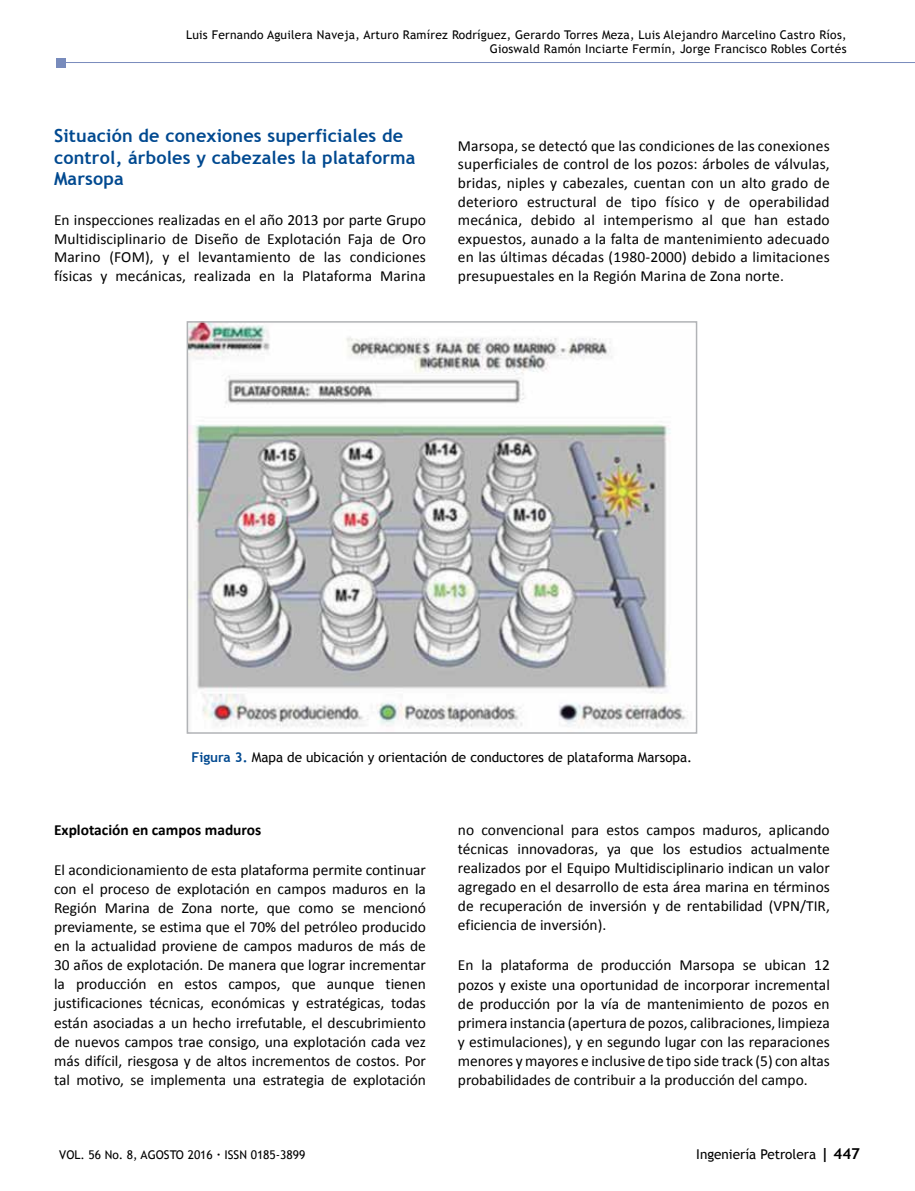
<style>
.page{position:relative;width:915px;height:1191px;background:#fff}
.page>*{position:absolute;margin:0;border:0;box-sizing:border-box;transform-origin:0 0}
.t1{font:700 18px/21.6px "Trebuchet MS";letter-spacing:.01em;color:#004990}
.t2{font:15.45px/19px "Calibri";color:#000;text-align:justify}
.t3{font:700 15.45px "Calibri";color:#000}
.t4{font:13.5px "Trebuchet MS";color:#000}
.t5{font:12px/14.4px "Trebuchet MS";letter-spacing:.02em;color:#000;text-align:right}
.t6{font:12px "Trebuchet MS";color:#000}
.s1{font-weight:700;color:#004990}
.s2{font-weight:700}
.s3{font-weight:700;font-size:15px}
</style>
<div class="page">
<hr style="left:61px;top:62px;width:853px;height:1px;background:#788bbc">
<div style="left:56px;top:58px;width:10px;height:9px;background:#788bbc"></div>
<img style="left:189px;top:324px;width:499px;height:404px">
<div style="left:186px;top:321px;width:511px;height:412px;border:2px solid #b1b3b6"></div>
<p class="t5" style="left:186px;top:28px;width:661px">Luis Fernando Aguilera Naveja, Arturo Ramírez Rodríguez, Gerardo Torres Meza, Luis Alejandro Marcelino Castro Ríos,<br>Gioswald Ramón Inciarte Fermín, Jorge Francisco Robles Cortés</p>
<p class="t1" style="left:54px;top:125px;width:363px">Situación de conexiones superficiales de control, árboles y cabezales la plataforma<br>Marsopa</p>
<p class="t2" style="left:54px;top:211px;width:373px;line-height:18.6px">En inspecciones realizadas en el año 2013 por parte Grupo Multidisciplinario de Diseño de Explotación Faja de Oro Marino (FOM), y el levantamiento de las condiciones físicas y mecánicas, realizada en la Plataforma Marina</p>
<p class="t2" style="left:458px;top:136px;width:373px;line-height:18.6px">Marsopa, se detectó que las condiciones de las conexiones superficiales de control de los pozos: árboles de válvulas, bridas, niples y cabezales, cuentan con un alto grado de deterioro estructural de tipo físico y de operabilidad mecánica, debido al intemperismo al que han estado expuestos, aunado a la falta de mantenimiento adecuado en las últimas décadas (1980-2000) debido a limitaciones presupuestales en la Región Marina de Zona norte.</p>
<p class="t4" style="left:191px;top:749px;width:502px"><span class="s1">Figura 3.</span> Mapa de ubicación y orientación de conductores de plataforma Marsopa.</p>
<p class="t3" style="left:54px;top:819px;width:209px">Explotación en campos maduros</p>
<p class="t2" style="left:54px;top:860px;width:373px">El acondicionamiento de esta plataforma permite continuar con el proceso de explotación en campos maduros en la Región Marina de Zona norte, que como se mencionó previamente, se estima que el 70% del petróleo producido en la actualidad proviene de campos maduros de más de 30 años de explotación. De manera que lograr incrementar la producción en estos campos, que aunque tienen justificaciones técnicas, económicas y estratégicas, todas están asociadas a un hecho irrefutable, el descubrimiento de nuevos campos trae consigo, una explotación cada vez más difícil, riesgosa y de altos incrementos de costos. Por tal motivo, se implementa una estrategia de explotación</p>
<p class="t6" style="left:59px;top:1147px;width:247px">VOL. 56 No. 8, AGOSTO 2016 <span class="s2">·</span> ISSN 0185-3899</p>
<p class="t2" style="left:458px;top:820px;width:373px">no convencional para estos campos maduros, aplicando técnicas innovadoras, ya que los estudios actualmente realizados por el Equipo Multidisciplinario indican un valor agregado en el desarrollo de esta área marina en términos de recuperación de inversión y de rentabilidad (VPN/TIR, eficiencia de inversión).</p>
<p class="t2" style="left:458px;top:955px;width:373px">En la plataforma de producción Marsopa se ubican 12 pozos y existe una oportunidad de incorporar incremental de producción por la vía de mantenimiento de pozos en primera instancia (apertura de pozos, calibraciones, limpieza y estimulaciones), y en segundo lugar con las reparaciones menores y mayores e inclusive de tipo side track (5) con altas probabilidades de contribuir a la producción del campo.</p>
<p class="t4" style="left:696px;top:1146px;width:165px">Ingeniería Petrolera <span class="s3">| 447</span></p>
</div>
